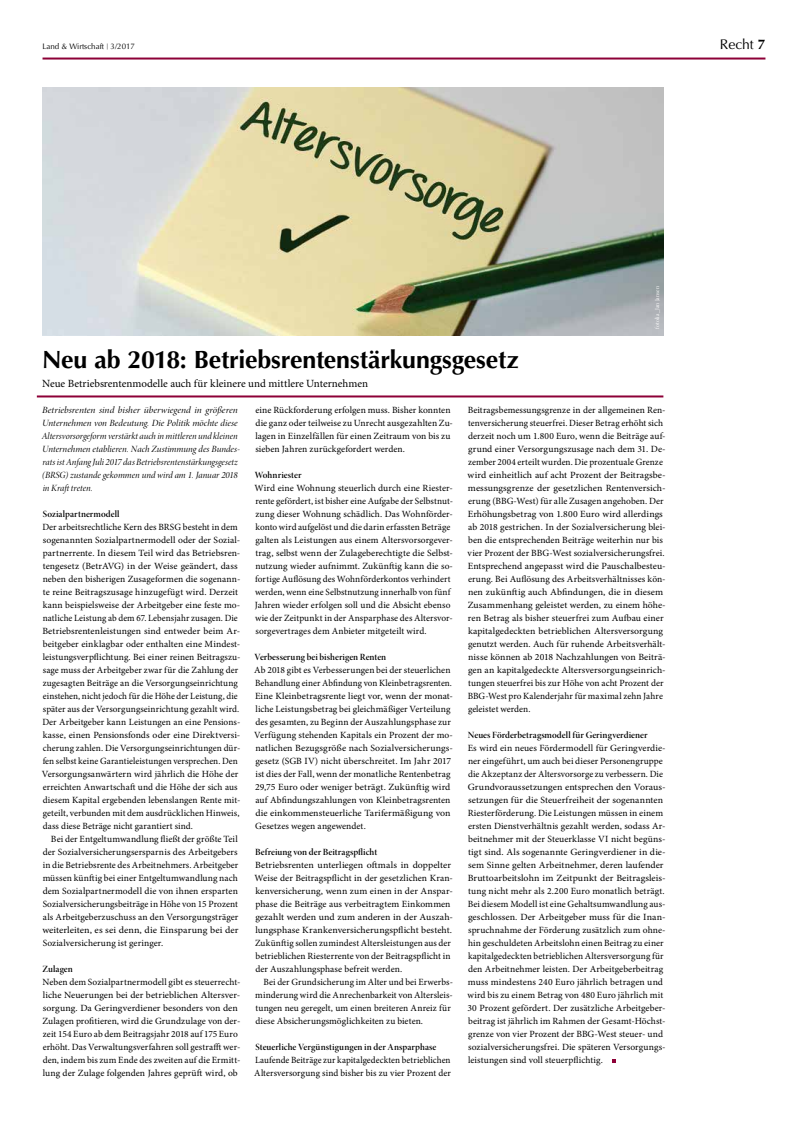
<style>
.page{position:relative;width:808px;height:1134px;background:#fff}
.page>*{position:absolute;margin:0;border:0;box-sizing:border-box;transform-origin:0 0}
.t1{font:700 25px "Optima LT Std";letter-spacing:-.01em;color:#000}
.t2{font:14px "Optima LT Std";color:#000}
.t3{font:11px "Minion Pro";color:#000}
.t4{font:9.5px/13px "Minion Pro";letter-spacing:.005em;color:#000}
.t5{font:9.5px/13px "Minion Pro";letter-spacing:.005em;color:#000;scale:1.04 1}
.t6{font:9.5px/13px "Minion Pro It Disp";letter-spacing:.005em;color:#000;scale:1.06 1}
.t7{font:9.5px "Minion Pro Semibold Disp";letter-spacing:.005em;color:#000}
.t8{font:9.5px/13px "Minion Pro";letter-spacing:.005em;color:#000;scale:.96 1}
.t9{font:8px "Optima LT Std";color:#000}
.t10{font:6px "Minion Pro Disp";letter-spacing:.015em;color:#fff}
.s1{font-size:6px}
.s2{font-weight:700}
</style>
<div class="page">
<hr style="left:43px;top:58px;width:722px;height:2px;background:#8d0037">
<hr style="left:37px;top:395px;width:626px;height:2px;background:#8d0037">
<svg style="left:612px;top:1059px;width:4px;height:4px"></svg>
<img style="left:43px;top:87px;width:620px;height:248px">
<p class="t9" style="left:43px;top:42px;width:94px">Land &amp; Wirtschaft <span class="s1">|</span> 3/2017</p>
<h2 class="t2" style="left:720px;top:36px;width:47px">Recht <span class="s2">7</span></h2>
<h1 class="t1" style="left:42px;top:344px;width:478px">Neu ab 2018: Betriebsrentenstärkungsgesetz</h1>
<p class="t3" style="left:42px;top:377px;width:327px">Neue Betriebsrentenmodelle auch für kleinere und mittlere Unternehmen</p>
<p class="t10" style="left:654px;top:329px;width:44px;rotate:-90deg">fotolia_Jan Jansen</p>
<p class="t6" style="left:42px;top:404px;width:189px">Betriebsrenten sind bisher überwiegend in größeren Unternehmen von Bedeutung. Die Politik möchte diese Altersvorsorgeform verstärkt auch in mittleren und kleinen Unternehmen etablieren. Nach Zustimmung des Bundes&shy;rats ist Anfang Juli 2017 das Betriebsrentenstärkungsgesetz (BRSG) zustande gekommen und wird am 1. Januar 2018 in Kraft treten.</p>
<p class="t7" style="left:43px;top:508px;width:78px">Sozialpartnermodell</p>
<p class="t4" style="left:42px;top:521px;width:200px">Der arbeitsrechtliche Kern des BRSG besteht in dem sogenannten Sozialpartnermodell oder der Sozial&shy;partnerrente. In diesem Teil wird das Betriebsren&shy;tengesetz (BetrAVG) in der Weise geändert, dass neben den bisherigen Zusageformen die sogenann&shy;te reine Beitragszusage hinzugefügt wird. Derzeit kann beispielsweise der Arbeitgeber eine feste mo&shy;natliche Leistung ab dem 67. Lebensjahr zusagen. Die Betriebsrentenleistungen sind entweder beim Ar&shy;beitgeber einklagbar oder enthalten eine Mindest&shy;leistungsverpflichtung. Bei einer reinen Beitragszu&shy;sage muss der Arbeitgeber zwar für die Zahlung der zugesagten Beiträge an die Versorgungseinrichtung einstehen, nicht jedoch für die Höhe der Leistung, die später aus der Versorgungseinrichtung gezahlt wird.<br>Der Arbeitgeber kann Leistungen an eine Pensions&shy;kasse, einen Pensionsfonds oder eine Direktversi&shy;cherung zahlen. Die Versorgungseinrichtungen dür&shy;fen selbst keine Garantieleistungen versprechen. Den Versorgungsanwärtern wird jährlich die Höhe der erreichten Anwartschaft und die Höhe der sich aus diesem Kapital ergebenden lebenslangen Rente mit&shy;geteilt, verbunden mit dem ausdrücklichen Hinweis, dass diese Beträge nicht garantiert sind.</p>
<p class="t4" style="left:42px;top:833px;width:198px;text-align:justify;text-indent:9px">Bei der Entgeltumwandlung fließt der größte Teil der Sozialversicherungsersparnis des Arbeitgebers in die Betriebsrente des Arbeitnehmers. Arbeitgeber müssen künftig bei einer Entgeltumwandlung nach dem Sozialpartnermodell die von ihnen ersparten Sozialversicherungsbeiträge in Höhe von 15 Prozent als Arbeitgeberzuschuss an den Versorgungsträger weiterleiten, es sei denn, die Einsparung bei der Sozialversicherung ist geringer.</p>
<p class="t7" style="left:42px;top:963px;width:32px">Zulagen</p>
<p class="t4" style="left:42px;top:976px;width:199px">Neben dem Sozialpartnermodell gibt es steuerrecht&shy;liche Neuerungen bei der betrieblichen Altersver&shy;sorgung. Da Geringverdiener besonders von den Zulagen profitieren, wird die Grundzulage von der&shy;zeit 154 Euro ab dem Beitragsjahr 2018 auf 175 Euro erhöht. Das Verwaltungsverfahren soll gestrafft wer&shy;den, indem bis zum Ende des zweiten auf die Ermitt&shy;lung der Zulage folgenden Jahres geprüft wird, ob</p>
<p class="t4" style="left:255px;top:404px;width:199px">eine Rückforderung erfolgen muss. Bisher konnten die ganz oder teilweise zu Unrecht ausgezahlten Zu&shy;lagen in Einzelfällen für einen Zeitraum von bis zu sieben Jahren zurückgefordert werden.</p>
<p class="t7" style="left:255px;top:469px;width:48px">Wohnriester</p>
<p class="t4" style="left:255px;top:482px;width:200px">Wird eine Wohnung steuerlich durch eine Riester&shy;rente gefördert, ist bisher eine Aufgabe der Selbstnut&shy;zung dieser Wohnung schädlich. Das Wohnförder&shy;konto wird aufgelöst und die darin erfassten Beträge galten als Leistungen aus einem Altersvorsorgever&shy;trag, selbst wenn der Zulageberechtigte die Selbst&shy;nutzung wieder aufnimmt. Zukünftig kann die so&shy;fortige Auflösung des Wohnförderkontos verhindert werden, wenn eine Selbstnutzung innerhalb von fünf Jahren wieder erfolgen soll und die Absicht ebenso wie der Zeitpunkt in der Ansparphase des Altersvor&shy;sorgevertrages dem Anbieter mitgeteilt wird.</p>
<p class="t7" style="left:254px;top:651px;width:133px">Verbesserung bei bisherigen Renten</p>
<p class="t4" style="left:254px;top:664px;width:200px">Ab 2018 gibt es Verbesserungen bei der steuerlichen Behandlung einer Abfindung von Kleinbetragsrenten.<br>Eine Kleinbetragsrente liegt vor, wenn der monat&shy;liche Leistungsbetrag bei gleichmäßiger Verteilung des gesamten, zu Beginn der Auszahlungsphase zur Verfügung stehenden Kapitals ein Prozent der mo&shy;natlichen Bezugsgröße nach Sozialversicherungs&shy;gesetz (SGB IV) nicht überschreitet. Im Jahr 2017 ist dies der Fall, wenn der monatliche Rentenbetrag 29,75 Euro oder weniger beträgt. Zukünftig wird auf Abfindungszahlungen von Kleinbetragsrenten die einkommensteuerliche Tarifermäßigung von Gesetzes wegen angewendet.</p>
<p class="t7" style="left:255px;top:846px;width:124px">Befreiung von der Beitragspflicht</p>
<p class="t5" style="left:255px;top:859px;width:192px">Betriebsrenten unterliegen oftmals in doppelter Weise der Beitragspflicht in der gesetzlichen Kran&shy;kenversicherung, wenn zum einen in der Anspar&shy;phase die Beiträge aus verbeitragtem Einkommen gezahlt werden und zum anderen in der Auszah&shy;lungsphase Krankenversicherungspflicht besteht.<br>Zukünftig sollen zumindest Altersleistungen aus der betrieblichen Riesterrente von der Beitragspflicht in der Auszahlungsphase befreit werden.</p>
<p class="t4" style="left:255px;top:976px;width:199px;text-indent:8px">Bei der Grundsicherung im Alter und bei Erwerbs&shy;minderung wird die Anrechenbarkeit von Altersleis&shy;tungen neu geregelt, um einen breiteren Anreiz für diese Absicherungsmöglichkeiten zu bieten.</p>
<p class="t7" style="left:255px;top:1041px;width:182px">Steuerliche Vergünstigungen in der Ansparphase</p>
<p class="t8" style="left:254px;top:1054px;width:206px">Laufende Beiträge zur kapitalgedeckten betrieblichen<br>Altersversorgung sind bisher bis zu vier Prozent der</p>
<p class="t4" style="left:468px;top:404px;width:200px">Beitragsbemessungsgrenze in der allgemeinen Ren&shy;tenversicherung steuerfrei. Dieser Betrag erhöht sich derzeit noch um 1.800 Euro, wenn die Beiträge auf&shy;grund einer Versorgungszusage nach dem 31. De&shy;zember 2004 erteilt wurden. Die prozentuale Grenze wird einheitlich auf acht Prozent der Beitragsbe&shy;messungsgrenze der gesetzlichen Rentenversich&shy;erung (BBG-West) für alle Zusagen angehoben. Der Erhöhungsbetrag von 1.800 Euro wird allerdings ab 2018 gestrichen. In der Sozialversicherung blei&shy;ben die entsprechenden Beiträge weiterhin nur bis vier Prozent der BBG-West sozialversicherungsfrei.<br>Entsprechend angepasst wird die Pauschalbesteu&shy;erung. Bei Auflösung des Arbeitsverhältnisses kön&shy;nen zukünftig auch Abfindungen, die in diesem Zusammenhang geleistet werden, zu einem höhe&shy;ren Betrag als bisher steuerfrei zum Aufbau einer kapitalgedeckten betrieblichen Altersversorgung genutzt werden. Auch für ruhende Arbeitsverhält&shy;nisse können ab 2018 Nachzahlungen von Beiträ&shy;gen an kapitalgedeckte Altersversorgungseinrich&shy;tungen steuerfrei bis zur Höhe von acht Prozent der BBG-West pro Kalenderjahr für maximal zehn Jahre geleistet werden.</p>
<p class="t7" style="left:468px;top:729px;width:181px">Neues Förderbetragsmodell für Geringverdiener</p>
<p class="t4" style="left:467px;top:742px;width:200px">Es wird ein neues Fördermodell für Geringverdie&shy;ner eingeführt, um auch bei dieser Personengruppe die Akzeptanz der Altersvorsorge zu verbessern. Die Grundvoraussetzungen entsprechen den Voraus&shy;setzungen für die Steuerfreiheit der sogenannten Riesterförderung. Die Leistungen müssen in einem ersten Dienstverhältnis gezahlt werden, sodass Ar&shy;beitnehmer mit der Steuerklasse VI nicht begüns&shy;tigt sind. Als sogenannte Geringverdiener in die&shy;sem Sinne gelten Arbeitnehmer, deren laufender Bruttoarbeitslohn im Zeitpunkt der Beitragsleis&shy;tung nicht mehr als 2.200 Euro monatlich beträgt.<br>Bei diesem Modell ist eine Gehaltsumwandlung aus&shy;geschlossen. Der Arbeitgeber muss für die Inan&shy;spruchnahme der Förderung zusätzlich zum ohne&shy;hin geschuldeten Arbeitslohn einen Beitrag zu einer kapitalgedeckten betrieblichen Altersversorgung für den Arbeitnehmer leisten. Der Arbeitgeberbeitrag muss mindestens 240 Euro jährlich betragen und wird bis zu einem Betrag von 480 Euro jährlich mit 30 Prozent gefördert. Der zusätzliche Arbeitgeber&shy;beitrag ist jährlich im Rahmen der Gesamt-Höchst&shy;grenze von vier Prozent der BBG-West steuer- und sozialversicherungsfrei. Die späteren Versorgungs&shy;leistungen sind voll steuerpflichtig.</p>
</div>
